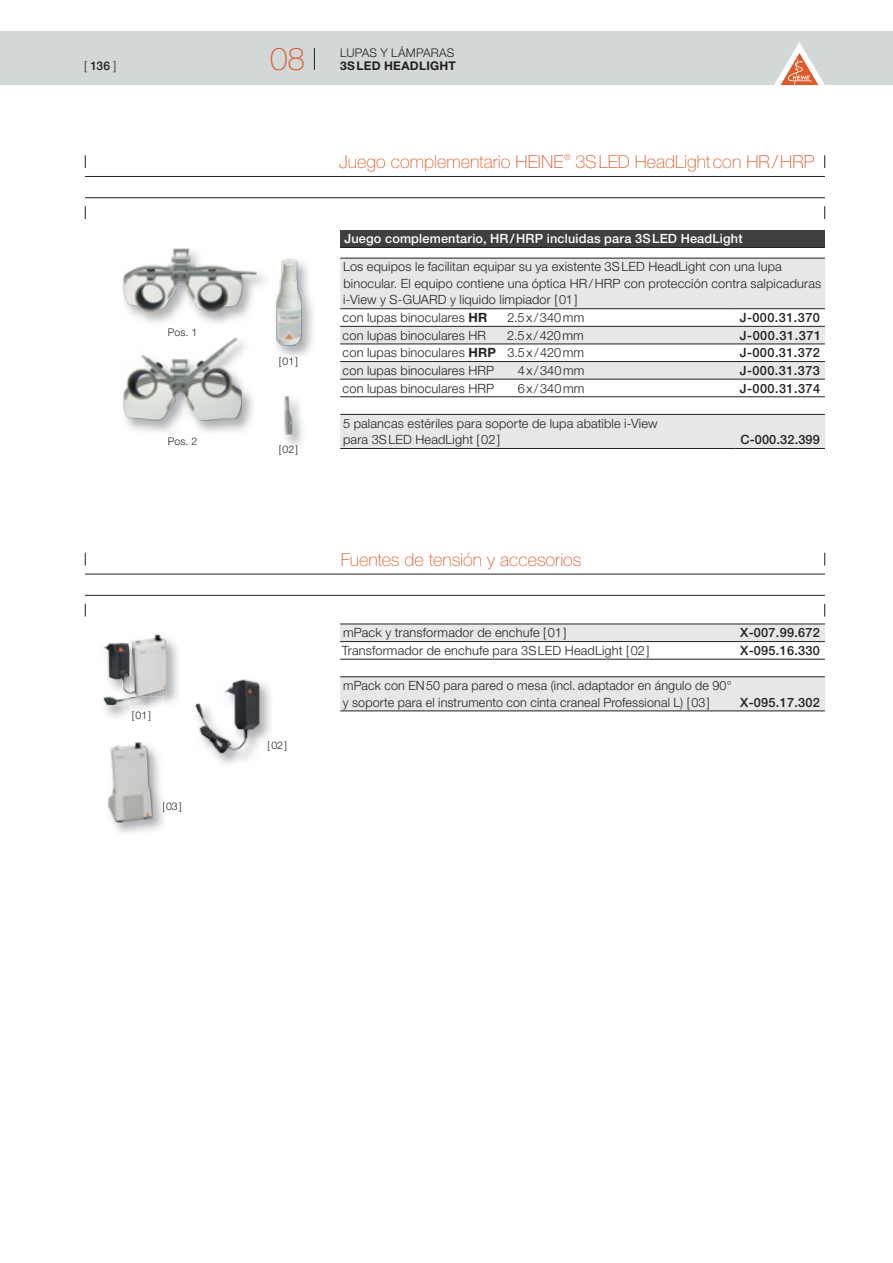
<style>
.page{position:relative;width:893px;height:1263px;background:#fff}
.page>*{position:absolute;margin:0;border:0;box-sizing:border-box;transform-origin:0 0}
.t1{font:100 31.5px "Helvetica Neue LT Std";color:#dd5928}
.t2{font:100 18px "Helvetica Neue LT Std";color:#dd5928}
.t3{font:300 12.75px/16.8px "Helvetica Neue LT Std";letter-spacing:.015em;color:#231f20}
.t4{font:500 12.75px "Helvetica Neue LT Std";letter-spacing:.03em;color:#231f20}
.t5{font:500 12.75px "Helvetica Neue LT Std";letter-spacing:.015em;color:#fff}
.t6{font:300 12px "Helvetica Neue LT Std";letter-spacing:.015em;color:#231f20}
.t7{font:700 12px "Helvetica Neue LT Std";letter-spacing:.02em;color:#231f20}
.t8{font:500 12px "Helvetica Neue LT Std";color:#231f20}
.t9{font:300 10.5px "Helvetica Neue LT Std";color:#231f20}
.s1{font-weight:300}
.s2{font-weight:700}
</style>
<div class="page">
<div style="left:0;top:32px;width:893px;height:53px;background:#d2d7d7"></div>
<svg style="left:314px;top:48px;width:1px;height:22px"></svg>
<svg style="left:774px;top:42px;width:51px;height:43px"></svg>
<img style="left:282px;top:259px;width:20px;height:87px">
<img style="left:276px;top:260px;width:25px;height:86px">
<img style="left:124px;top:338px;width:118px;height:82px">
<img style="left:123px;top:249px;width:133px;height:63px">
<img style="left:104px;top:643px;width:25px;height:62px">
<img style="left:164px;top:638px;width:14px;height:66px">
<img style="left:129px;top:642px;width:35px;height:69px">
<img style="left:129px;top:648px;width:11px;height:51px">
<img style="left:132px;top:635px;width:34px;height:61px">
<img style="left:195px;top:679px;width:76px;height:85px">
<img style="left:247px;top:680px;width:13px;height:73px">
<img style="left:196px;top:680px;width:51px;height:73px">
<img style="left:284px;top:396px;width:19px;height:50px">
<img style="left:284px;top:397px;width:1px;height:37px">
<img style="left:285px;top:397px;width:7px;height:37px">
<img style="left:108px;top:747px;width:57px;height:86px">
<svg style="left:163px;top:802px;width:2px;height:10px"></svg>
<img style="left:109px;top:742px;width:43px;height:80px">
<hr style="left:85px;top:176px;width:740px;height:1px;background:#231f20">
<hr style="left:85px;top:197px;width:740px;height:1px;background:#231f20">
<svg style="left:85px;top:155px;width:1px;height:13px"></svg>
<svg style="left:85px;top:206px;width:1px;height:13px"></svg>
<svg style="left:824px;top:155px;width:1px;height:13px"></svg>
<svg style="left:824px;top:206px;width:1px;height:13px"></svg>
<hr style="left:85px;top:574px;width:740px;height:1px;background:#231f20">
<hr style="left:85px;top:595px;width:740px;height:1px;background:#231f20">
<svg style="left:85px;top:553px;width:1px;height:13px"></svg>
<svg style="left:85px;top:604px;width:1px;height:13px"></svg>
<svg style="left:824px;top:553px;width:1px;height:13px"></svg>
<svg style="left:824px;top:604px;width:1px;height:13px"></svg>
<div style="left:340px;top:230px;width:485px;height:17px;background:#404041"></div>
<svg style="left:340px;top:259px;width:485px;height:189px;fill:#e6e7e8"></svg>
<svg style="left:340px;top:397px;width:485px;height:17px"></svg>
<hr style="left:340px;top:258px;width:485px;height:1px;background:#231f20">
<hr style="left:736px;top:308px;width:89px;height:1px;background:#231f20">
<hr style="left:340px;top:308px;width:396px;height:1px;background:#231f20">
<hr style="left:340px;top:326px;width:485px;height:1px;background:#231f20">
<hr style="left:340px;top:344px;width:485px;height:1px;background:#231f20">
<hr style="left:340px;top:448px;width:396px;height:1px;background:#231f20">
<hr style="left:340px;top:247px;width:485px;height:1px;background:#231f20">
<hr style="left:340px;top:361px;width:485px;height:1px;background:#231f20">
<hr style="left:340px;top:379px;width:485px;height:1px;background:#231f20">
<hr style="left:340px;top:396px;width:485px;height:1px;background:#231f20">
<hr style="left:340px;top:414px;width:485px;height:1px;background:#231f20">
<hr style="left:736px;top:448px;width:89px;height:1px;background:#231f20">
<svg style="left:340px;top:625px;width:485px;height:86px"></svg>
<hr style="left:340px;top:624px;width:396px;height:1px;background:#231f20">
<hr style="left:340px;top:711px;width:396px;height:1px;background:#231f20">
<hr style="left:736px;top:624px;width:89px;height:1px;background:#231f20">
<hr style="left:340px;top:641px;width:485px;height:1px;background:#231f20">
<hr style="left:340px;top:659px;width:485px;height:1px;background:#231f20">
<hr style="left:340px;top:676px;width:485px;height:1px;background:#231f20">
<hr style="left:736px;top:711px;width:89px;height:1px;background:#231f20">
<p class="t8" style="left:84px;top:61px;width:34px"><span class="s1">[</span> 136 <span class="s1">]</span></p>
<p class="t9" style="left:168px;top:328px;width:31px">Pos. 1</p>
<p class="t9" style="left:168px;top:438px;width:31px">Pos. 2</p>
<p class="t9" style="left:132px;top:712px;width:21px">[ 01 ]</p>
<p class="t9" style="left:162px;top:803px;width:21px">[ 03 ]</p>
<h1 class="t1" style="left:270px;top:47px;width:36px">08</h1>
<p class="t9" style="left:279px;top:357px;width:21px">[ 01 ]</p>
<p class="t9" style="left:279px;top:445px;width:21px">[ 02 ]</p>
<p class="t6" style="left:340px;top:48px;width:116px">LUPAS Y LÁMPARAS</p>
<p class="t7" style="left:340px;top:61px;width:117px">3S LED HEADLIGHT</p>
<h2 class="t2" style="left:339px;top:155px;width:477px">Juego complementario HEINE<sup>®</sup> 3S LED HeadLight con HR / HRP</h2>
<p class="t5" style="left:344px;top:234px;width:400px">Juego complementario, HR / HRP incluidas para 3S LED HeadLight</p>
<p class="t3" style="left:343px;top:260px;width:480px">Los equipos le facilitan equipar su ya existente 3S LED HeadLight con una lupa binocular. El equipo contiene una óptica HR / HRP con protección contra salpicaduras i-View y S-GUARD y liquido limpiador [ 01 ]<br>con lupas binoculares <span class="s2">HR</span></p>
<p class="t3" style="left:507px;top:311px;width:78px">2.5 x / 340 mm</p>
<p class="t4" style="left:740px;top:313px;width:82px">J-000.31.370</p>
<p class="t3" style="left:343px;top:328px;width:145px">con lupas binoculares HR</p>
<p class="t3" style="left:507px;top:328px;width:78px">2.5 x / 420 mm</p>
<p class="t4" style="left:740px;top:331px;width:83px">J-000.31.371</p>
<p class="t3" style="left:343px;top:346px;width:243px">con lupas binoculares <span class="s2">HRP</span> 3.5 x / 420 mm</p>
<p class="t4" style="left:740px;top:348px;width:82px">J-000.31.372</p>
<p class="t3" style="left:343px;top:364px;width:153px">con lupas binoculares HRP</p>
<p class="t3" style="left:518px;top:364px;width:68px">4 x / 340 mm</p>
<p class="t4" style="left:740px;top:366px;width:82px">J-000.31.373</p>
<p class="t3" style="left:343px;top:381px;width:153px">con lupas binoculares HRP</p>
<p class="t3" style="left:518px;top:381px;width:68px">6 x / 340 mm</p>
<p class="t4" style="left:740px;top:383px;width:82px">J-000.31.374</p>
<p class="t3" style="left:343px;top:416px;width:316px">5 palancas estériles para soporte de lupa abatible i-View para 3S LED HeadLight [ 02 ]</p>
<p class="t4" style="left:740px;top:435px;width:81px">C-000.32.399</p>
<p class="t9" style="left:268px;top:741px;width:21px">[ 02 ]</p>
<h2 class="t2" style="left:341px;top:553px;width:242px">Fuentes de tensión y accesorios</h2>
<p class="t3" style="left:343px;top:626px;width:225px">mPack y transformador de enchufe [ 01 ]</p>
<p class="t4" style="left:740px;top:628px;width:81px">X-007.99.672</p>
<p class="t3" style="left:342px;top:643px;width:309px">Transformador de enchufe para 3S LED HeadLight [ 02 ]</p>
<p class="t4" style="left:740px;top:646px;width:81px">X-095.16.330</p>
<p class="t3" style="left:343px;top:679px;width:390px">mPack con EN 50 para pared o mesa (incl. adaptador en ángulo de 90° y soporte para el instrumento con cinta craneal Professional L) [ 03 ]</p>
<p class="t4" style="left:740px;top:697px;width:81px">X-095.17.302</p>
</div>
